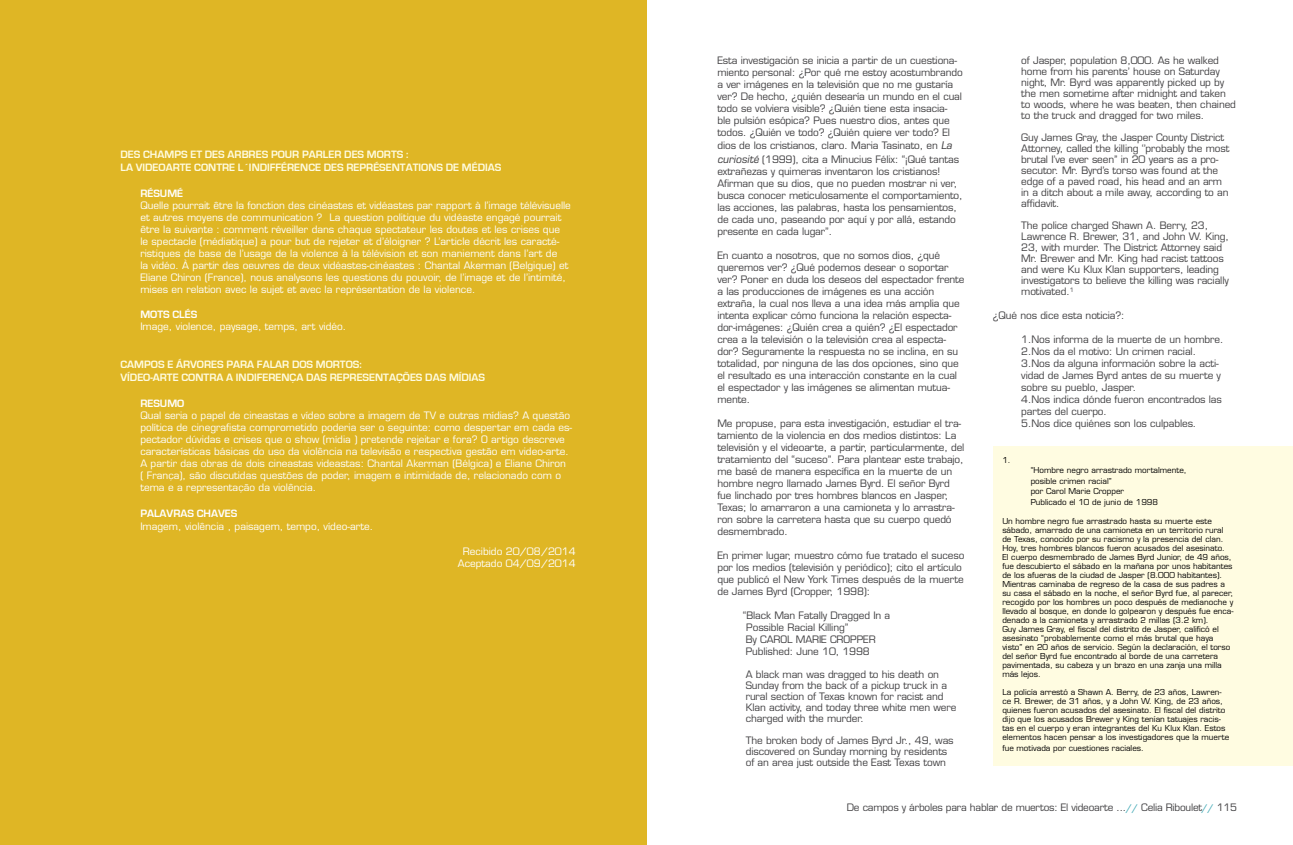
<style>
.page{position:relative;width:1293px;height:845px;background:#fff}
.page>*{position:absolute;margin:0;border:0;box-sizing:border-box;transform-origin:0 0}
.t1{font:700 11px/13.2px "Eurostile";color:#fffce1}
.t2{font:700 11px "Eurostile";color:#fff}
.t3{font:10px/12px "Eurostile";letter-spacing:-.01em;color:#414042}
.t4{font:10px/12px "Eurostile";color:#fff}
.t5{font:8px/9px "Eurostile";color:#000}
.s1{font-family:"Eurostile BQ";font-style:italic;font-size:11px}
.s2{font-weight:700;color:#48acb8}
</style>
<div class="page">
<div style="left:0;top:0;width:647px;height:845px;background:#dfb625"></div>
<div style="left:994px;top:446px;width:299px;height:319px;background:#fffce1"></div>
<p class="t1" style="left:120px;top:148px;width:382px">DES CHAM PS ET DES AR BRES POUR PAR LER DES MORTS :<br>LA VIDEOARTE CONTRE L´INDIFFÉRENCE DES REPRÉSENTATIONS DE MÉDIAS</p>
<p class="t2" style="left:140px;top:188px;width:44px">RÉSUMÉ</p>
<p class="t4" style="left:140px;top:200px;width:432px">Quelle pourrait être la fonction des cinéastes et vidéastes par rapport à l’image télévisuelle et autres moyens de communication ? La question politique du vidéaste engagé pourrait être la suivante : comment réveiller dans chaque spectateur les doutes et les crises que<br>le spectacle (médiatique) a pour but de rejeter et d’éloigner ? L’article décrit les caracté&shy;ristiques de base de l’usage de la violence à la télévision et son maniement dans l’art de<br>la vidéo. À partir des oeuvres de deux vidéastes-cinéastes : Chantal Akerman (Belgique) et Eliane Chiron (France), nous analysons les questions du pouvoir, de l’image et de l’intimité, mises en relation avec le sujet et avec la représentation de la violence.</p>
<p class="t2" style="left:140px;top:309px;width:59px">MOTS CLÉS</p>
<p class="t4" style="left:140px;top:321px;width:207px">Image, violence, paysage, temps, art vidéo.</p>
<p class="t1" style="left:120px;top:358px;width:121px">CAM POS E ÁRVORES PARA</p>
<p class="t1" style="left:120px;top:358px;width:366px;text-indent:136px">FALAR DOS MORTOS:<br>VÍDEO-ARTE CONTRA A INDIFERE NÇA DAS RE PRESENTAÇÕES DAS MÍDIAS</p>
<p class="t2" style="left:140px;top:398px;width:46px">RESUMO</p>
<p class="t4" style="left:140px;top:410px;width:433px">Qual seria o papel de cineastas e vídeo sobre a imagem de TV e outras mídias? A questão política de cinegrafista comprometido poderia ser o seguinte: como despertar em cada es&shy;pectador dúvidas e crises que o show (mídia ) pretende rejeitar e fora? O artigo descreve características básicas do uso da violência na televisão e respectiva gestão em video-arte.<br>A partir das obras de dois cineastas videastas: Chantal Akerman (Bélgica) e Eliane Chiron<br>( França), são discutidas questões de poder, imagem e intimidade de, relacionado com o tema e a representação da violência.</p>
<p class="t2" style="left:140px;top:507px;width:99px">PALAVRAS CHAVES</p>
<p class="t4" style="left:140px;top:520px;width:234px">Imagem, violência , paisagem, tempo, vídeo-arte.</p>
<p class="t4" style="left:458px;top:545px;width:119px;text-align:center">Recibido 20/08/2014<br>Aceptado 04/09/2014</p>
<p class="t3" style="left:717px;top:55px;width:247px">Esta investigación se inicia a partir de un cuestiona&shy;miento personal: ¿Por qué me estoy acostumbrando a ver imágenes en la televisión que no me gustaría ver? De hecho, ¿quién desearía un mundo en el cual todo se volviera visible? ¿Quién tiene esta insacia&shy;ble pulsión esópica? Pues nuestro dios, antes que todos. ¿Quién ve todo? ¿Quién quiere ver todo? El</p>
<p class="t3" style="left:717px;top:139px;width:243px;line-height:13.2px">dios de los cristianos, claro. Maria Tasinato, en <span class="s1">La curiosité</span> (1999), cita a Minucius Félix: “¡Qué tantas</p>
<p class="t3" style="left:717px;top:165px;width:247px">extrañezas y quimeras inventaron los cristianos!<br>Afirman que su dios, que no pueden mostrar ni ver, busca conocer meticulosamente el comportamiento, las acciones, las palabras, hasta los pensamientos, de cada uno, paseando por aquí y por allá, estando presente en cada lugar”.</p>
<p class="t3" style="left:717px;top:249px;width:249px">En cuanto a nosotros, que no somos dios, ¿qué queremos ver? ¿Qué podemos desear o soportar ver? Poner en duda los deseos del espectador frente a las producciones de imágenes es una acción extraña, la cual nos lleva a una idea más amplia que intenta explicar cómo funciona la relación especta&shy;dor-imágenes: ¿Quién crea a quién? ¿El espectador crea a la televisión o la televisión crea al especta&shy;dor? Seguramente la respuesta no se inclina, en su totalidad, por ninguna de las dos opciones, sino que el resultado es una interacción constante en la cual el espectador y las imágenes se alimentan mutua&shy;mente.</p>
<p class="t3" style="left:717px;top:417px;width:248px">Me propuse, para esta investigación, estudiar el tra&shy;tamiento de la violencia en dos medios distintos: La televisión y el videoarte, a partir, particularmente, del tratamiento del “suceso”. Para plantear este trabajo, me basé de manera específica en la muerte de un hombre negro llamado James Byrd. El señor Byrd fue linchado por tres hombres blancos en Jasper, Texas; lo amarraron a una camioneta y lo arrastra&shy;ron sobre la carretera hasta que su cuerpo quedó desmembrado.</p>
<p class="t3" style="left:717px;top:549px;width:248px">En primer lugar, muestro cómo fue tratado el suceso por los medios (televisión y periódico); cito el artículo que publicó el New York Times después de la muerte de James Byrd (Cropper, 1998):</p>
<p class="t3" style="left:743px;top:609px;width:149px">“Black Man Fatally Dragged In a<br>Possible Racial Killing”<br>By CAROL MARIE CROPPER<br>Published: June 10, 1998</p>
<p class="t3" style="left:746px;top:669px;width:212px;line-height:11px">A black man was dragged to his death on Sunday from the back of a pickup truck in a rural section of Texas known for racist and Klan activity, and today three white men were charged with the murder.</p>
<p class="t3" style="left:746px;top:735px;width:209px;line-height:11px">The broken body of James Byrd Jr., 49, was discovered on Sunday morning by residents of an area just outside the East Texas town</p>
<p class="t3" style="left:1021px;top:55px;width:216px;line-height:11px">of Jasper, population 8,000. As he walked home from his parents’ house on Saturday night, Mr. Byrd was apparently picked up by the men sometime after midnight and taken to woods, where he was beaten, then chained to the truck and dragged for two miles.</p>
<p class="t3" style="left:1021px;top:132px;width:210px;line-height:11px">Guy James Gray, the Jasper County District Attorney, called the killing ‘’probably the most brutal I’ve ever seen’’ in 20 years as a pro&shy;secutor. Mr. Byrd’s torso was found at the edge of a paved road, his head and an arm in a ditch about a mile away, according to an affidavit.</p>
<p class="t3" style="left:1021px;top:220px;width:209px;line-height:11px">The police charged Shawn A. Berry, 23, Lawrence R. Brewer, 31, and John W. King, 23, with murder. The District Attorney said Mr. Brewer and Mr. King had racist tattoos and were Ku Klux Klan supporters, leading investigators to believe the killing was racially motivated.<sup>1</sup></p>
<p class="t3" style="left:993px;top:310px;width:133px">¿Qué nos dice esta noticia?:</p>
<p class="t3" style="left:1021px;top:334px;width:204px">1.Nos informa de la muerte de un hombre.<br>2.Nos da el motivo: Un crimen racial.<br>3.Nos da alguna información sobre la acti&shy;vidad de James Byrd antes de su muerte y sobre su pueblo, Jasper.<br>4.Nos indica dónde fueron encontrados las partes del cuerpo.<br>5.Nos dice quiénes son los culpables.</p>
<p class="t5" style="left:1002px;top:455px;width:10px">1.</p>
<p class="t5" style="left:1030px;top:465px;width:157px;line-height:10.5px">“Hombre negro arrastrado mortalmente, posible crimen racial”<br>por Carol Marie Cropper<br>Publicado el 10 de junio de 1998</p>
<p class="t5" style="left:1002px;top:517px;width:233px">Un hombre negro fue arrastrado hasta su muerte este sábado, amarrado de una camioneta en un territorio rural de Texas, conocido por su racismo y la presencia del clan.<br>Hoy, tres hombres blancos fueron acusados del asesinato.<br>El cuerpo desmembrado de James Byrd Junior, de 49 años, fue descubierto el sábado en la mañana por unos habitantes de los afueras de la ciudad de Jasper (8.000 habitantes).<br>Mientras caminaba de regreso de la casa de sus padres a su casa el sábado en la noche, el señor Byrd fue, al parecer, recogido por los hombres un poco después de medianoche y llevado al bosque, en donde lo golpearon y después fue enca&shy;denado a la camioneta y arrastrado 2 millas (3.2 km).<br>Guy James Gray, el fiscal del distrito de Jasper, calificó el asesinato “probablemente como el más brutal que haya visto” en 20 años de servicio. Según la declaración, el torso del señor Byrd fue encontrado al borde de una carretera pavimentada, su cabeza y un brazo en una zanja una milla más lejos.</p>
<p class="t5" style="left:1002px;top:688px;width:228px">La policía arrestó a Shawn A. Berry, de 23 años, Lawren&shy;ce R. Brewer, de 31 años, y a John W. King, de 23 años, quienes fueron acusados del asesinato. El fiscal del distrito dijo que los acusados Brewer y King tenían tatuajes racis&shy;tas en el cuerpo y eran integrantes del Ku Klux Klan. Estos elementos hacen pensar a los investigadores que la muerte</p>
<p class="t5" style="left:1002px;top:743px;width:143px">fue motivada por cuestiones raciales.</p>
<p class="t3" style="left:847px;top:801px;width:392px">De campos y árboles para hablar de muertos: El videoarte ...<span class="s2">//</span> Celia Riboulet<span class="s2">//</span> 115</p>
</div>
